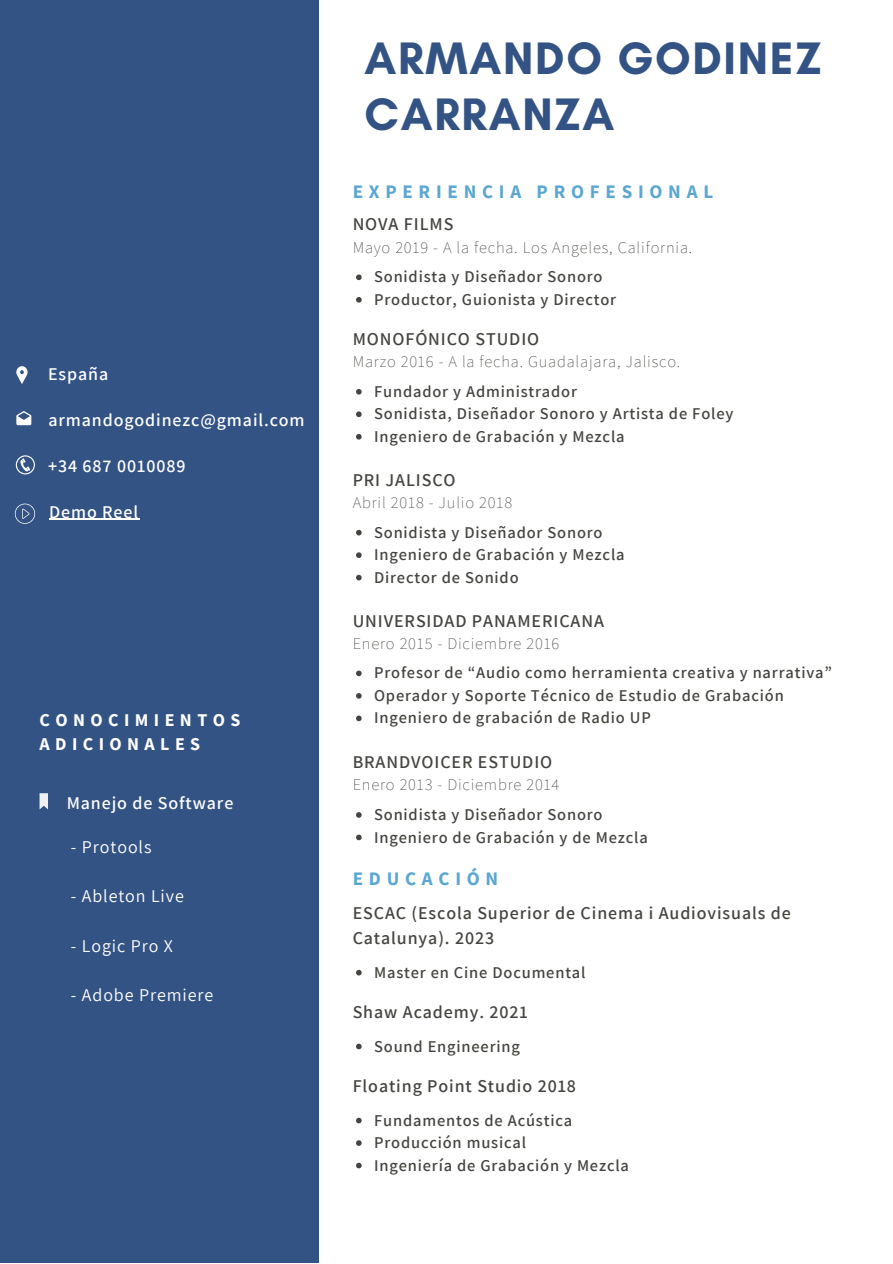
<style>
.page{position:relative;width:893px;height:1264px;background:#fff}
.page>*{position:absolute;margin:0;border:0;box-sizing:border-box;transform-origin:0 0}
.t1{font:700 46.35px/55.7px "Glacial Indifference";letter-spacing:.035em;color:#335384}
.t2{font:700 19.05px "Source Sans Pro";letter-spacing:.3em;color:#5ba7d1}
.t3{font:600 18px/24.8px "Assistant";letter-spacing:.05em;color:#444440}
.t4{font:600 18px "Assistant";letter-spacing:.05em;color:#fff}
.t5{font:18px "Assistant";letter-spacing:.05em;color:#fff}
.t6{font:700 18px/24.8px "Source Sans Pro";letter-spacing:.3em;color:#fff}
.t7{font:600 16.5px "Assistant";letter-spacing:.05em;color:#444440}
.t8{font:200 16.5px "Assistant";letter-spacing:.05em;color:#444440}
</style>
<div class="page">
<div style="left:0;top:0;width:318px;height:1262px;background:#335384"></div>
<svg style="left:16px;top:366px;width:12px;height:18px"></svg>
<svg style="left:16px;top:411px;width:15px;height:14px"></svg>
<svg style="left:40px;top:793px;width:8px;height:16px"></svg>
<svg style="left:16px;top:455px;width:19px;height:19px"></svg>
<svg style="left:356px;top:274px;width:5px;height:6px"></svg>
<svg style="left:356px;top:297px;width:5px;height:5px"></svg>
<svg style="left:356px;top:389px;width:5px;height:5px"></svg>
<svg style="left:356px;top:411px;width:5px;height:6px"></svg>
<svg style="left:356px;top:434px;width:5px;height:5px"></svg>
<svg style="left:356px;top:812px;width:5px;height:5px"></svg>
<svg style="left:356px;top:834px;width:5px;height:6px"></svg>
<svg style="left:356px;top:530px;width:5px;height:5px"></svg>
<svg style="left:356px;top:552px;width:5px;height:6px"></svg>
<svg style="left:356px;top:575px;width:5px;height:5px"></svg>
<svg style="left:356px;top:670px;width:5px;height:6px"></svg>
<svg style="left:356px;top:693px;width:5px;height:5px"></svg>
<svg style="left:356px;top:715px;width:5px;height:6px"></svg>
<svg style="left:15px;top:503px;width:20px;height:21px"></svg>
<hr style="left:49px;top:519px;width:90px;height:1px;background:#fff">
<svg style="left:356px;top:969px;width:5px;height:6px"></svg>
<svg style="left:356px;top:1043px;width:5px;height:6px"></svg>
<svg style="left:356px;top:1117px;width:5px;height:6px"></svg>
<svg style="left:356px;top:1140px;width:5px;height:5px"></svg>
<svg style="left:356px;top:1162px;width:5px;height:6px"></svg>
<p class="t4" style="left:48px;top:362px;width:62px">España</p>
<p class="t4" style="left:48px;top:408px;width:258px">armandogodinezc@gmail.com</p>
<p class="t4" style="left:48px;top:453px;width:139px">+34 687 0010089</p>
<p class="t4" style="left:49px;top:499px;width:91px">Demo Reel</p>
<p class="t6" style="left:40px;top:706px;width:202px">CONOCIMIENTOS<br>ADICIONALES</p>
<p class="t4" style="left:67px;top:791px;width:168px">Manejo de Software</p>
<p class="t5" style="left:71px;top:834px;width:82px">- Protools</p>
<p class="t5" style="left:71px;top:883px;width:114px">- Ableton Live</p>
<p class="t5" style="left:71px;top:933px;width:103px">- Logic Pro X</p>
<p class="t5" style="left:71px;top:982px;width:144px">- Adobe Premiere</p>
<p class="t1" style="left:364px;top:30px;width:458px">ARMANDO GODINEZ<br>CARRANZA</p>
<p class="t2" style="left:352px;top:179px;width:362px">EXPERIENCIA PROFESIONAL</p>
<p class="t3" style="left:352px;top:211px;width:102px">NOVA FILMS</p>
<p class="t8" style="left:352px;top:236px;width:341px">Mayo 2019 - A la fecha. Los Angeles, California.</p>
<p class="t7" style="left:374px;top:265px;width:230px">Sonidista y Diseñador Sonoro</p>
<p class="t7" style="left:374px;top:288px;width:244px">Productor, Guionista y Director</p>
<p class="t3" style="left:352px;top:326px;width:188px">MONOFÓNICO STUDIO</p>
<p class="t8" style="left:352px;top:350px;width:329px">Marzo 2016 - A la fecha. Guadalajara, Jalisco.</p>
<p class="t7" style="left:374px;top:380px;width:204px">Fundador y Administrador</p>
<p class="t7" style="left:374px;top:402px;width:361px">Sonidista, Diseñador Sonoro y Artista de Foley</p>
<p class="t7" style="left:374px;top:425px;width:252px">Ingeniero de Grabación y Mezcla</p>
<p class="t3" style="left:352px;top:467px;width:104px">PRI JALISCO</p>
<p class="t8" style="left:352px;top:491px;width:161px">Abril 2018 - Julio 2018</p>
<p class="t7" style="left:374px;top:521px;width:230px">Sonidista y Diseñador Sonoro</p>
<p class="t7" style="left:374px;top:543px;width:252px">Ingeniero de Grabación y Mezcla</p>
<p class="t7" style="left:374px;top:566px;width:146px">Director de Sonido</p>
<p class="t3" style="left:352px;top:607px;width:253px">UNIVERSIDAD PANAMERICANA</p>
<p class="t8" style="left:352px;top:632px;width:208px">Enero 2015 - Diciembre 2016</p>
<p class="t7" style="left:374px;top:661px;width:459px">Profesor de “Audio como herramienta creativa y narrativa”</p>
<p class="t7" style="left:374px;top:684px;width:411px">Operador y Soporte Técnico de Estudio de Grabación</p>
<p class="t7" style="left:374px;top:706px;width:278px">Ingeniero de grabación de Radio UP</p>
<p class="t3" style="left:352px;top:749px;width:201px">BRANDVOICER ESTUDIO</p>
<p class="t8" style="left:352px;top:773px;width:208px">Enero 2013 - Diciembre 2014</p>
<p class="t7" style="left:374px;top:803px;width:230px">Sonidista y Diseñador Sonoro</p>
<p class="t7" style="left:374px;top:825px;width:275px">Ingeniero de Grabación y de Mezcla</p>
<p class="t2" style="left:352px;top:865px;width:147px">EDUCACIÓN</p>
<p class="t3" style="left:352px;top:900px;width:439px">ESCAC (Escola Superior de Cinema i Audiovisuals de<br>Catalunya). 2023</p>
<p class="t7" style="left:374px;top:960px;width:213px">Master en Cine Documental</p>
<p class="t3" style="left:352px;top:998px;width:177px">Shaw Academy. 2021</p>
<p class="t7" style="left:374px;top:1034px;width:147px">Sound Engineering</p>
<p class="t3" style="left:352px;top:1072px;width:225px">Floating Point Studio 2018</p>
<p class="t7" style="left:374px;top:1108px;width:200px">Fundamentos de Acústica</p>
<p class="t7" style="left:374px;top:1131px;width:153px">Producción musical</p>
<p class="t7" style="left:374px;top:1153px;width:256px">Ingeniería de Grabación y Mezcla</p>
</div>
